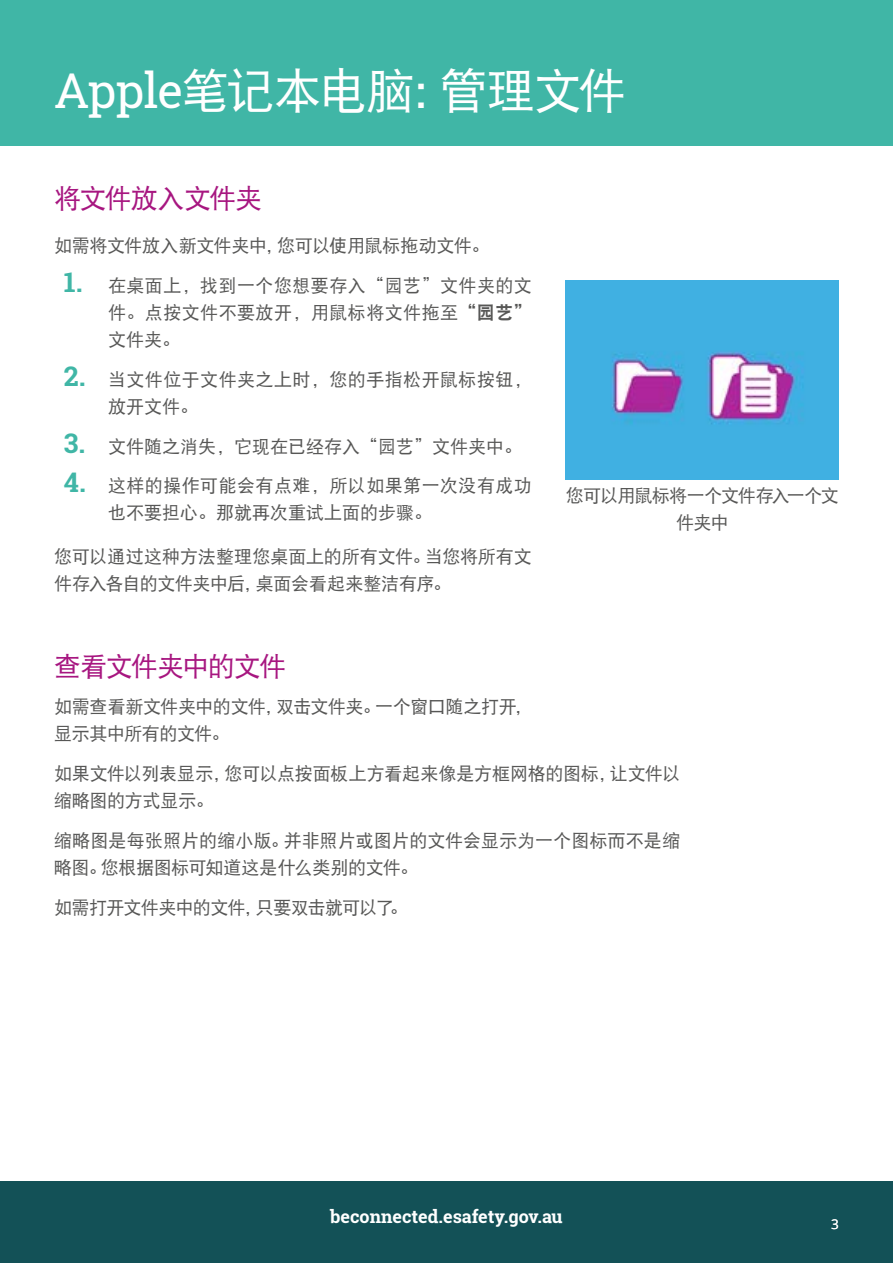
<style>
.page{position:relative;width:893px;height:1263px;background:#fff}
.page>*{position:absolute;margin:0;border:0;box-sizing:border-box;transform-origin:0 0}
.t1{font:48px "DFP Hei W5";letter-spacing:-.035em;color:#fff}
.t2{font:27px "DFP Hei W5";letter-spacing:-.05em;color:#a71680}
.t3{font:18px/27px "DFP Hei W5";color:#575756}
.t4{font:18px/27px "DFP Hei W5";letter-spacing:.025em;color:#575756}
.t5{font:18px/27px "DFP Hei W5";letter-spacing:-.04em;color:#575756;text-align:center}
.t6{font:18px/27px "DFP Hei W5";letter-spacing:-.02em;color:#575756}
.t7{font:700 18px "Roboto Slab";color:#fff}
.t8{font:13.5px "Open Sans";color:#fff}
.s1{font-family:"Roboto Slab"}
.s2{font-family:"Roboto Slab";font-weight:700;font-size:27px;color:#40b6a6}
.s3{font-family:"DFP Hei W9"}
</style>
<div class="page">
<div style="left:0;top:1181px;width:893px;height:82px;background:#135157"></div>
<div style="left:0;top:0;width:893px;height:145px;background:#40b6a6"></div>
<img style="left:566px;top:281px;width:273px;height:198px">
<h1 class="t1" style="left:54px;top:65px;width:574px"><span class="s1">Apple</span>笔记本电脑：管理文件</h1>
<h2 class="t2" style="left:54px;top:184px;width:210px">将文件放入文件夹</h2>
<p class="t3" style="left:54px;top:232px;width:437px">如需将文件放入新文件夹中，您可以使用鼠标拖动文件。</p>
<p class="t3" style="left:108px;top:272px;width:425px;text-align:justify;text-indent:-44px"><span class="s2">1.</span> 在桌面上，找到一个您想要存入“园艺”文件夹的文件。点按文件不要放开，用鼠标将文件拖至<span class="s3">“园艺”</span>文件夹。</p>
<p class="t4" style="left:108px;top:366px;width:425px;text-indent:-44px"><span class="s2">2.</span> 当文件位于文件夹之上时，您的手指松开鼠标按钮，放开文件。</p>
<p class="t3" style="left:64px;top:432px;width:460px"><span class="s2">3.</span> 文件随之消失，它现在已经存入“园艺”文件夹中。</p>
<p class="t4" style="left:108px;top:472px;width:425px;text-indent:-44px"><span class="s2">4.</span> 这样的操作可能会有点难，所以如果第一次没有成功也不要担心。那就再次重试上面的步骤。</p>
<p class="t3" style="left:54px;top:543px;width:479px">您可以通过这种方法整理您桌面上的所有文件。当您将所有文件存入各自的文件夹中后，桌面会看起来整洁有序。</p>
<p class="t5" style="left:566px;top:481px;width:275px">您可以用鼠标将一个文件存入一个文件夹中</p>
<h2 class="t2" style="left:54px;top:651px;width:234px">查看文件夹中的文件</h2>
<p class="t6" style="left:54px;top:693px;width:479px">如需查看新文件夹中的文件，双击文件夹。一个窗口随之打开，显示其中所有的文件。</p>
<p class="t3" style="left:54px;top:760px;width:628px">如果文件以列表显示，您可以点按面板上方看起来像是方框网格的图标，让文件以缩略图的方式显示。</p>
<p class="t3" style="left:54px;top:827px;width:628px">缩略图是每张照片的缩小版。并非照片或图片的文件会显示为一个图标而不是缩略图。您根据图标可知道这是什么类别的文件。</p>
<p class="t5" style="left:54px;top:893px;width:355px">如需打开文件夹中的文件，只要双击就可以了。</p>
<p class="t7" style="left:330px;top:1204px;width:234px">beconnected.esafety.gov.au</p>
<p class="t8" style="left:831px;top:1214px;width:9px">3</p>
</div>
